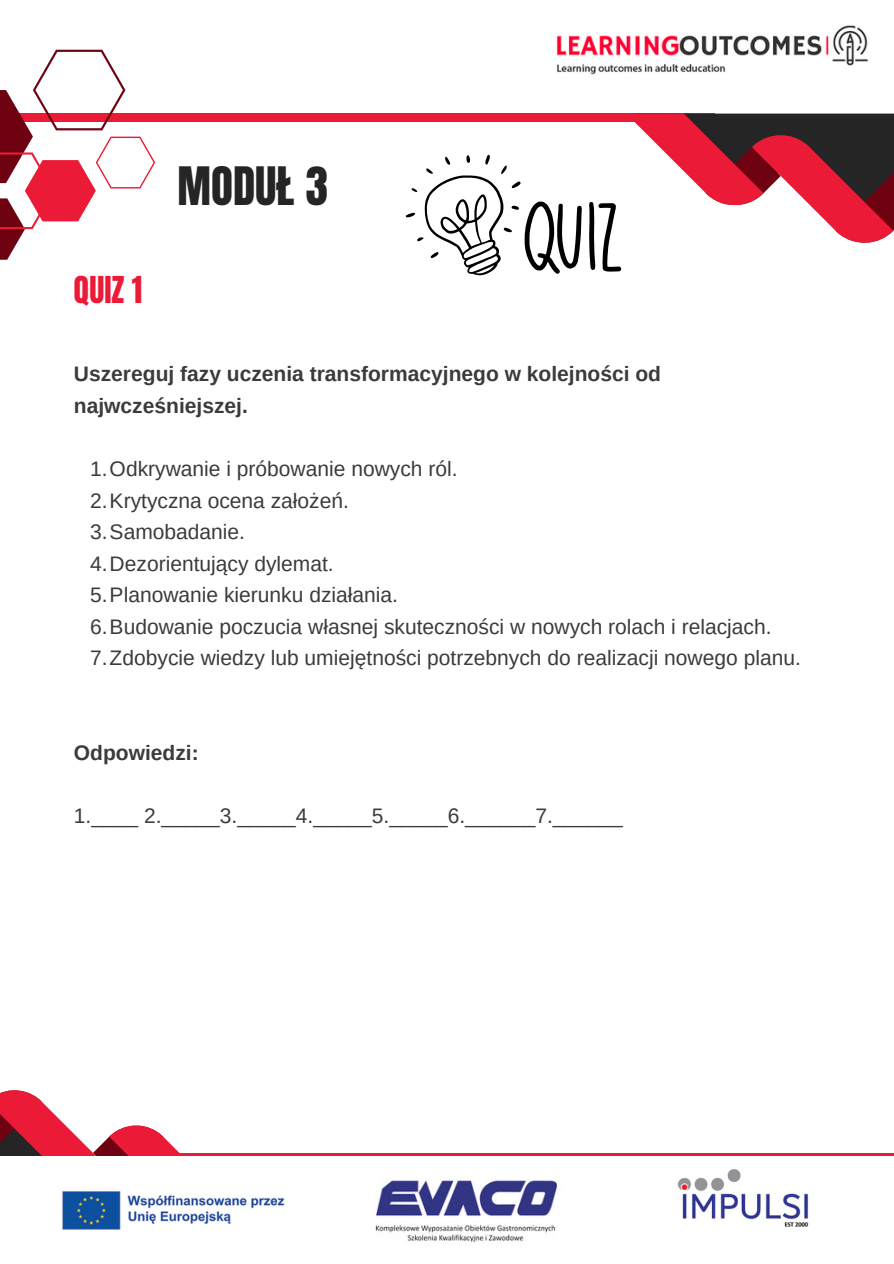
<style>
.page{position:relative;width:894px;height:1264px;background:#fff}
.page>*{position:absolute;margin:0;border:0;box-sizing:border-box;transform-origin:0 0}
.t1{font:45px "Anton";color:#252525}
.t2{font:31.5px "Anton";color:#eb1a37}
.t3{font:21px "Arimo";color:#3b3b3b}
.t4{font:700 21px/31.5px "Arimo";color:#3b3b3b}
</style>
<div class="page">
<div style="left:162px;top:1153px;width:731px;height:16px;background:#eb1a37"></div>
<div style="left:0;top:114px;width:714px;height:8px;background:#eb1a37"></div>
<svg style="left:0;top:50px;width:155px;height:210px"></svg>
<svg style="left:0;top:1090px;width:180px;height:66px"></svg>
<div style="left:0;top:1156px;width:893px;height:107px;background:#fff"></div>
<img style="left:62px;top:1191px;width:223px;height:39px">
<img style="left:375px;top:1180px;width:183px;height:62px">
<img style="left:677px;top:1169px;width:132px;height:58px">
<img style="left:556px;top:25px;width:312px;height:50px">
<svg style="left:405px;top:114px;width:488px;height:162px"></svg>
<p class="t2" style="left:74px;top:267px;width:70px">QUIZ 1</p>
<h3 class="t1" style="left:177px;top:154px;width:152px">MODUŁ 3</h3>
<p class="t4" style="left:74px;top:358px;width:588px">Uszereguj fazy uczenia transformacyjnego w kolejności od najwcześniejszej.</p>
<p class="t3" style="left:90px;top:457px;width:369px">1.Odkrywanie i próbowanie nowych ról.</p>
<p class="t3" style="left:90px;top:488px;width:260px">2.Krytyczna ocena założeń.</p>
<p class="t3" style="left:90px;top:520px;width:156px">3.Samobadanie.</p>
<h1 class="t3" style="left:90px;top:551px;width:245px">4.Dezorientujący dylemat.</h1>
<h2 class="t3" style="left:90px;top:583px;width:309px">5.Planowanie kierunku działania.</h2>
<h3 class="t3" style="left:90px;top:614px;width:683px">6.Budowanie poczucia własnej skuteczności w nowych rolach i relacjach.</h3>
<p class="t3" style="left:90px;top:646px;width:712px">7.Zdobycie wiedzy lub umiejętności potrzebnych do realizacji nowego planu.</p>
<p class="t4" style="left:74px;top:736px;width:126px">Odpowiedzi:</p>
<p class="t3" style="left:74px;top:803px;width:550px">1.____ 2._____3._____4._____5._____6.______7.______</p>
</div>
